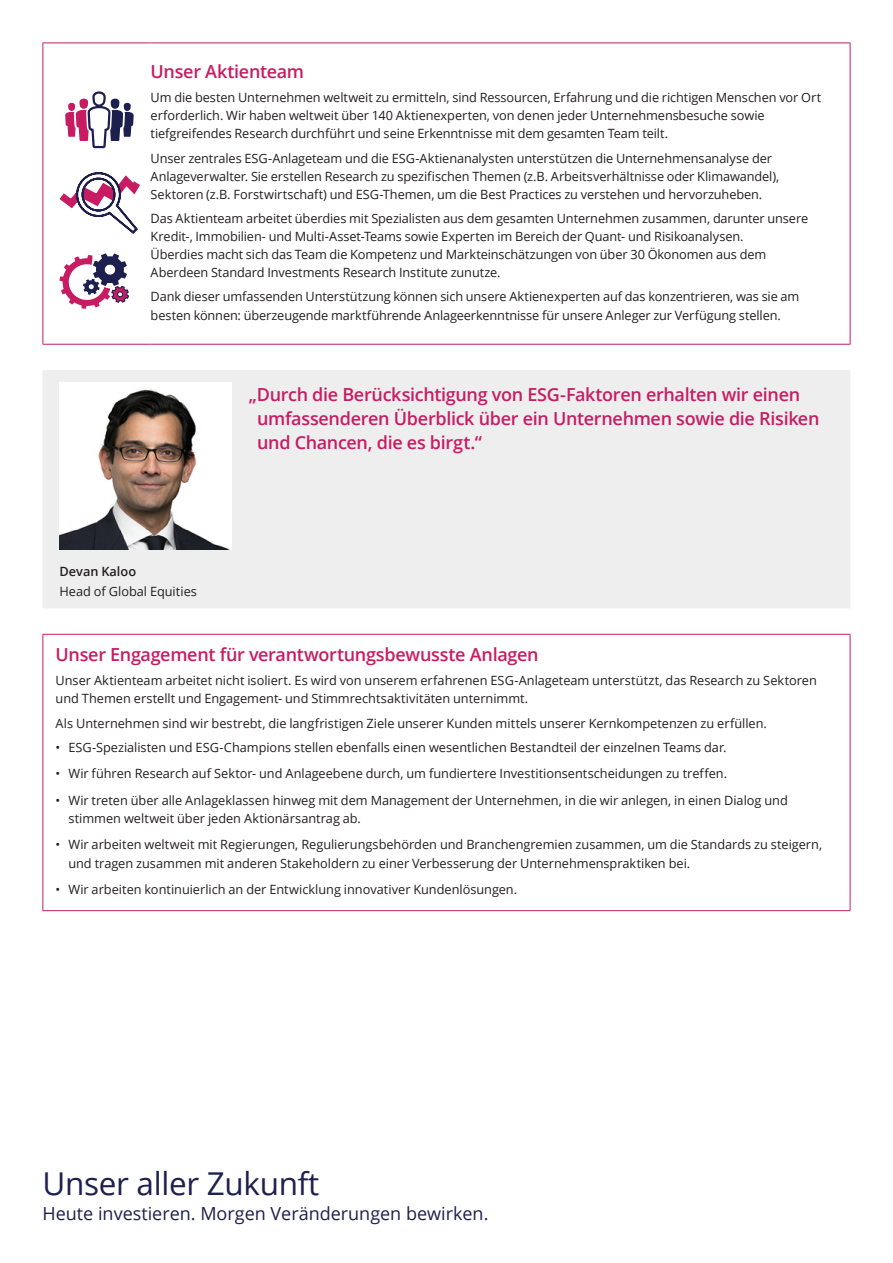
<style>
.page{position:relative;width:893px;height:1263px;background:#fff}
.page>*{position:absolute;margin:0;border:0;box-sizing:border-box;transform-origin:0 0}
.t1{font:31.5px "Open Sans";letter-spacing:-.01em;color:#1d1f4e}
.t2{font:600 18px/24px "Open Sans";letter-spacing:-.02em;color:#c71c62}
.t3{font:18px "Open Sans";color:#1d1f4e}
.t4{font:12.75px/18px "Open Sans";letter-spacing:-.005em;color:#231f20}
.t5{font:600 12.75px "Open Sans";color:#231f20}
</style>
<div class="page">
<div style="left:43px;top:370px;width:807px;height:238px;background:#eeeeef"></div>
<img style="left:59px;top:383px;width:173px;height:166px">
<hr style="left:43px;top:43px;width:108px;height:1px;background:#c71c62">
<hr style="left:43px;top:43px;width:1px;height:301px;background:#c71c62">
<hr style="left:151px;top:43px;width:699px;height:1px;background:#c71c62">
<hr style="left:850px;top:43px;width:1px;height:301px;background:#c71c62">
<hr style="left:43px;top:344px;width:108px;height:1px;background:#c71c62">
<hr style="left:151px;top:344px;width:699px;height:1px;background:#c71c62">
<svg style="left:59px;top:91px;width:81px;height:143px"></svg>
<svg style="left:60px;top:253px;width:69px;height:56px"></svg>
<hr style="left:42px;top:634px;width:808px;height:1px;background:#c71c62">
<hr style="left:42px;top:635px;width:1px;height:275px;background:#c71c62">
<hr style="left:850px;top:635px;width:1px;height:275px;background:#c71c62">
<hr style="left:42px;top:910px;width:808px;height:1px;background:#c71c62">
<h2 class="t2" style="left:151px;top:59px;width:155px">Unser Aktienteam</h2>
<p class="t4" style="left:151px;top:88px;width:672px">Um die besten Unternehmen weltweit zu ermitteln, sind Ressourcen, Erfahrung und die richtigen Menschen vor Ort erforderlich. Wir haben weltweit über 140 Aktienexperten, von denen jeder Unternehmensbesuche sowie tiefgreifendes Research durchführt und seine Erkenntnisse mit dem gesamten Team teilt.</p>
<p class="t4" style="left:151px;top:149px;width:630px">Unser zentrales ESG-Anlageteam und die ESG-Aktienanalysten unterstützen die Unternehmensanalyse der<br>Anlageverwalter. Sie erstellen Research zu spezifischen Themen (z.B. Arbeitsverhältnisse oder Klimawandel),<br>Sektoren (z.B. Forstwirtschaft) und ESG-Themen, um die Best Practices zu verstehen und hervorzuheben.</p>
<p class="t4" style="left:151px;top:209px;width:659px">Das Aktienteam arbeitet überdies mit Spezialisten aus dem gesamten Unternehmen zusammen, darunter unsere Kredit-, Immobilien- und Multi-Asset-Teams sowie Experten im Bereich der Quant- und Risikoanalysen.<br>Überdies macht sich das Team die Kompetenz und Markteinschätzungen von über 30 Ökonomen aus dem Aberdeen Standard Investments Research Institute zunutze.</p>
<p class="t4" style="left:151px;top:288px;width:650px">Dank dieser umfassenden Unterstützung können sich unsere Aktienexperten auf das konzentrieren, was sie am besten können: überzeugende marktführende Anlageerkenntnisse für unsere Anleger zur Verfügung stellen.</p>
<p class="t5" style="left:60px;top:562px;width:78px">Devan Kaloo</p>
<p class="t4" style="left:60px;top:582px;width:139px">Head of Global Equities</p>
<h2 class="t2" style="left:257px;top:382px;width:564px;text-indent:-8px">„Durch die Berücksichtigung von ESG-Faktoren erhalten wir einen umfassenderen Überblick über ein Unternehmen sowie die Risiken und Chancen, die es birgt.“</h2>
<h2 class="t2" style="left:56px;top:642px;width:484px">Unser Engagement für verantwortungsbewusste Anlagen</h2>
<p class="t4" style="left:56px;top:671px;width:763px">Unser Aktienteam arbeitet nicht isoliert. Es wird von unserem erfahrenen ESG-Anlageteam unterstützt, das Research zu Sektoren und Themen erstellt und Engagement- und Stimmrechtsaktivitäten unternimmt.</p>
<p class="t4" style="left:56px;top:714px;width:713px">Als Unternehmen sind wir bestrebt, die langfristigen Ziele unserer Kunden mittels unserer Kernkompetenzen zu erfüllen.</p>
<p class="t4" style="left:56px;top:738px;width:672px">• ESG-Spezialisten und ESG-Champions stellen ebenfalls einen wesentlichen Bestandteil der einzelnen Teams dar.</p>
<p class="t4" style="left:56px;top:764px;width:673px">• Wir führen Research auf Sektor- und Anlageebene durch, um fundiertere Investitionsentscheidungen zu treffen.</p>
<p class="t4" style="left:68px;top:791px;width:721px;text-indent:-13px">• Wir treten über alle Anlageklassen hinweg mit dem Management der Unternehmen, in die wir anlegen, in einen Dialog und stimmen weltweit über jeden Aktionärsantrag ab.</p>
<p class="t4" style="left:68px;top:835px;width:755px;text-indent:-13px">• Wir arbeiten weltweit mit Regierungen, Regulierungsbehörden und Branchengremien zusammen, um die Standards zu steigern, und tragen zusammen mit anderen Stakeholdern zu einer Verbesserung der Unternehmenspraktiken bei.</p>
<p class="t4" style="left:56px;top:880px;width:463px">• Wir arbeiten kontinuierlich an der Entwicklung innovativer Kundenlösungen.</p>
<h1 class="t1" style="left:43px;top:1161px;width:278px">Unser aller Zukunft</h1>
<h2 class="t3" style="left:43px;top:1201px;width:447px">Heute investieren. Morgen Veränderungen bewirken.</h2>
</div>
